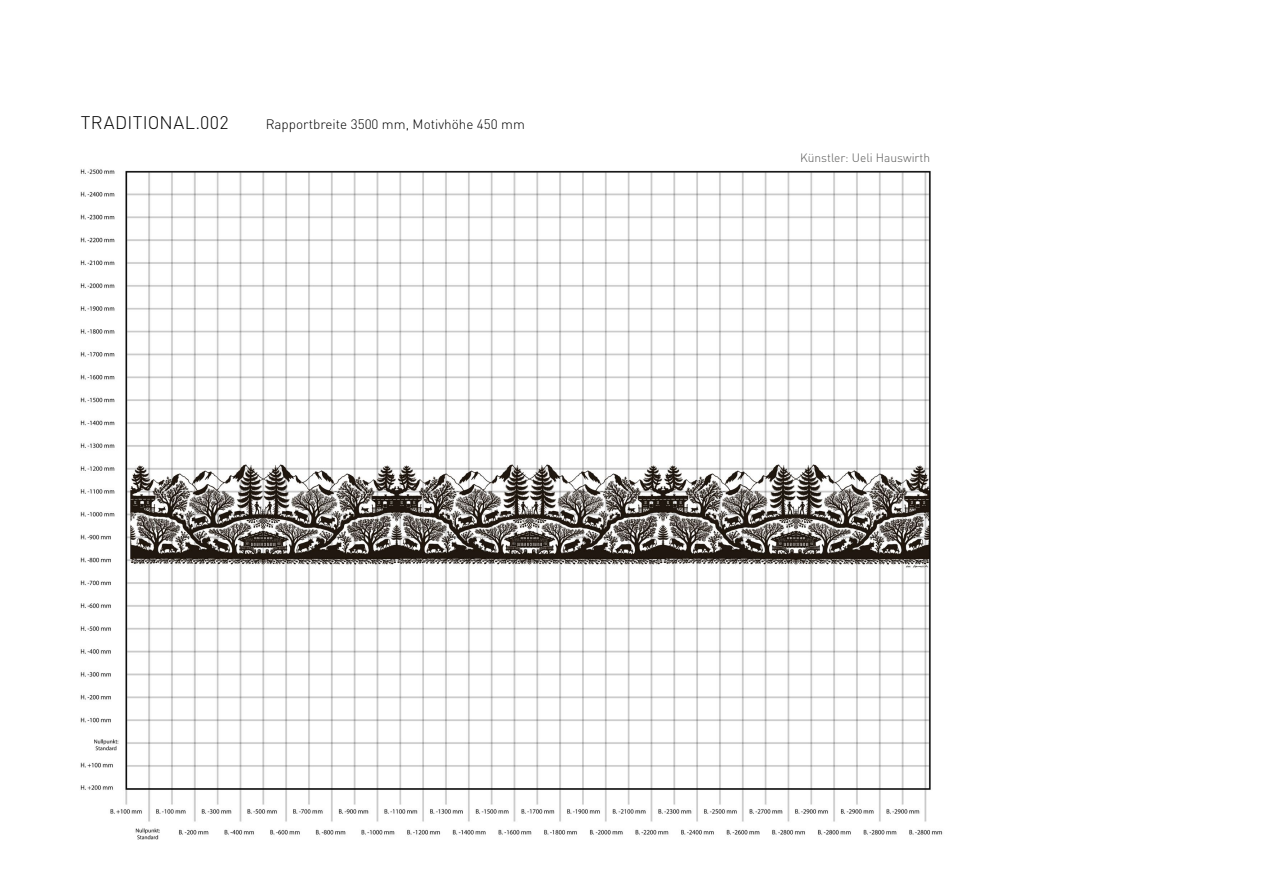
<style>
.page{position:relative;width:1263px;height:893px;background:#fff}
.page>*{position:absolute;margin:0;border:0;box-sizing:border-box;transform-origin:0 0}
.t1{font:300 18px "DIN Pro";letter-spacing:.02em;color:#000}
.t2{font:300 13.5px "DIN Pro";color:#000}
.t3{font:300 12px "DIN Pro";color:#575756}
</style>
<div class="page">
<img style="left:80px;top:169px;width:863px;height:671px">
<h1 class="t1" style="left:81px;top:108px;width:149px">TRADITIONAL.002</h1>
<p class="t2" style="left:266px;top:113px;width:261px">Rapportbreite 3500 mm, Motivhöhe 450 mm</p>
<p class="t3" style="left:800px;top:149px;width:131px">Künstler: Ueli Hauswirth</p>
</div>
